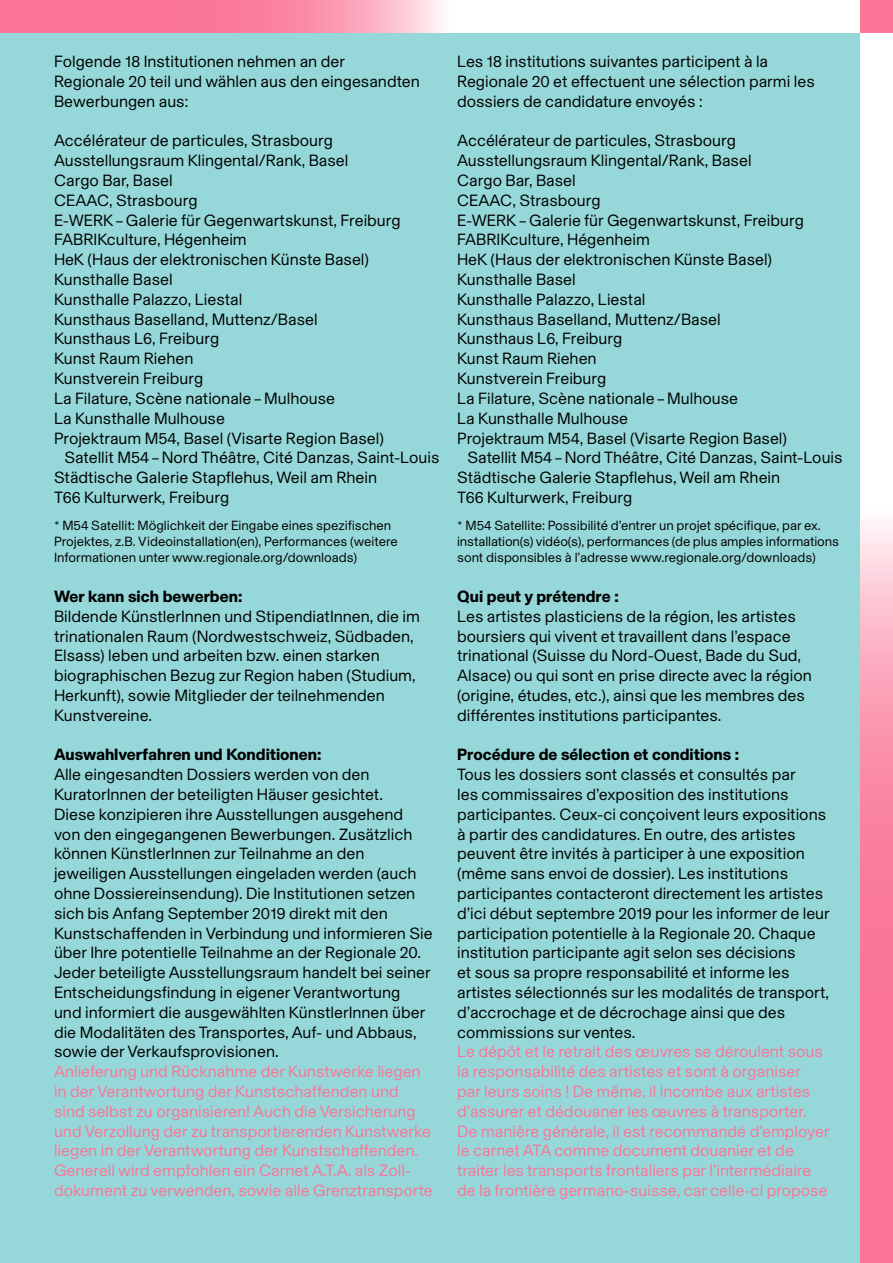
<style>
.page{position:relative;width:893px;height:1263px;background:#96d8d9}
.page>*{position:absolute;margin:0;border:0;box-sizing:border-box;transform-origin:0 0}
.t1{font:16.5px/19.8px "Basel";color:#000}
.t2{font:16.5px/19.8px "Basel";color:#fa7598}
.t3{font:700 16.5px "Basel";color:#000}
.t4{font:13.5px/16.2px "Basel";color:#000}
</style>
<div class="page">
<svg style="left:0;top:0;width:861px;height:32px"></svg>
<svg style="left:861px;top:32px;width:32px;height:1231px"></svg>
<div style="left:861px;top:0;width:32px;height:32px;background:#fa7598"></div>
<p class="t1" style="left:54px;top:50px;width:367px">Folgende 18 Institutionen nehmen an der<br>Regionale 20 teil und wählen aus den eingesandten<br>Bewerbungen aus:</p>
<p class="t1" style="left:54px;top:130px;width:348px">Accélérateur de particules, Strasbourg<br>Ausstellungsraum Klingental/Rank, Basel<br>Cargo Bar, Basel<br>CEAAC, Strasbourg<br>E-WERK – Galerie für Gegenwartskunst, Freiburg<br>FABRIKculture, Hégenheim<br>HeK (Haus der elektronischen Künste Basel)<br>Kunsthalle Basel<br>Kunsthalle Palazzo, Liestal<br>Kunsthaus Baselland, Muttenz/Basel<br>Kunsthaus L6, Freiburg<br>Kunst Raum Riehen<br>Kunstverein Freiburg<br>La Filature, Scène nationale – Mulhouse<br>La Kunsthalle Mulhouse<br>Projektraum M54, Basel (Visarte Region Basel)</p>
<p class="t1" style="left:54px;top:446px;width:387px;text-indent:10px">Satellit M54 – Nord Théâtre, Cité Danzas, Saint-Louis<br>Städtische Galerie Stapflehus, Weil am Rhein<br>T66 Kulturwerk, Freiburg</p>
<p class="t4" style="left:54px;top:516px;width:345px">* M54 Satellit: Möglichkeit der Eingabe eines spezifischen<br>Projektes, z.B. Videoinstallation(en), Performances (weitere<br>Informationen unter www.regionale.org/downloads)</p>
<p class="t3" style="left:54px;top:584px;width:190px">Wer kann sich bewerben:</p>
<p class="t1" style="left:54px;top:605px;width:368px">Bildende KünstlerInnen und StipendiatInnen, die im trinationalen Raum (Nordwestschweiz, Südbaden, Elsass) leben und arbeiten bzw. einen starken biographischen Bezug zur Region haben (Studium, Herkunft), sowie Mitglieder der teilnehmenden Kunstvereine.</p>
<p class="t3" style="left:54px;top:742px;width:269px">Auswahlverfahren und Konditionen:</p>
<p class="t1" style="left:54px;top:763px;width:380px">Alle eingesandten Dossiers werden von den KuratorInnen der beteiligten Häuser gesichtet.<br>Diese konzipieren ihre Ausstellungen ausgehend von den eingegangenen Bewerbungen. Zusätzlich können KünstlerInnen zur Teilnahme an den jeweiligen Ausstellungen eingeladen werden (auch ohne Dossiereinsendung). Die Institutionen setzen sich bis Anfang September 2019 direkt mit den Kunstschaffenden in Verbindung und informieren Sie über Ihre potentielle Teilnahme an der Regionale 20.<br>Jeder beteiligte Ausstellungsraum handelt bei seiner Entscheidungsfindung in eigener Verantwortung<br>und informiert die ausgewählten KünstlerInnen über die Modalitäten des Transportes, Auf- und Abbaus, sowie der Verkaufsprovisionen.</p>
<p class="t2" style="left:54px;top:1060px;width:380px">Anlieferung und Rücknahme der Kunstwerke liegen in der Verantwortung der Kunstschaffenden und sind selbst zu organisieren! Auch die Versicherung und Verzollung der zu transportierenden Kunstwerke liegen in der Verantwortung der Kunstschaffenden.<br>Generell wird empfohlen ein Carnet A.T.A. als Zoll&shy;dokument zu verwenden, sowie alle Grenztransporte</p>
<p class="t1" style="left:457px;top:50px;width:359px">Les 18 institutions suivantes participent à la<br>Regionale 20 et effectuent une sélection parmi les dossiers de candidature envoyés :</p>
<p class="t1" style="left:457px;top:130px;width:348px">Accélérateur de particules, Strasbourg<br>Ausstellungsraum Klingental/Rank, Basel<br>Cargo Bar, Basel<br>CEAAC, Strasbourg<br>E-WERK – Galerie für Gegenwartskunst, Freiburg<br>FABRIKculture, Hégenheim<br>HeK (Haus der elektronischen Künste Basel)<br>Kunsthalle Basel<br>Kunsthalle Palazzo, Liestal<br>Kunsthaus Baselland, Muttenz/Basel<br>Kunsthaus L6, Freiburg<br>Kunst Raum Riehen<br>Kunstverein Freiburg<br>La Filature, Scène nationale – Mulhouse<br>La Kunsthalle Mulhouse<br>Projektraum M54, Basel (Visarte Region Basel)</p>
<p class="t1" style="left:457px;top:446px;width:387px;text-indent:10px">Satellit M54 – Nord Théâtre, Cité Danzas, Saint-Louis<br>Städtische Galerie Stapflehus, Weil am Rhein<br>T66 Kulturwerk, Freiburg</p>
<p class="t4" style="left:457px;top:516px;width:383px">* M54 Satellite: Possibilité d’entrer un projet spécifique, par ex. installation(s) vidéo(s), performances (de plus amples informations sont disponsibles à l’adresse www.regionale.org/downloads)</p>
<p class="t3" style="left:457px;top:584px;width:163px">Qui peut y prétendre :</p>
<p class="t1" style="left:457px;top:605px;width:356px">Les artistes plasticiens de la région, les artistes boursiers qui vivent et travaillent dans l’espace trinational (Suisse du Nord-Ouest, Bade du Sud, Alsace) ou qui sont en prise directe avec la région (origine, études, etc.), ainsi que les membres des différentes institutions participantes.</p>
<p class="t3" style="left:457px;top:742px;width:284px">Procédure de sélection et conditions :</p>
<p class="t1" style="left:457px;top:763px;width:374px">Tous les dossiers sont classés et consultés par<br>les commissaires d’exposition des institutions participantes. Ceux-ci conçoivent leurs expositions à partir des candidatures. En outre, des artistes peuvent être invités à participer à une exposition (même sans envoi de dossier). Les institutions participantes contacteront directement les artistes d’ici début septembre 2019 pour les informer de leur participation potentielle à la Regionale 20. Chaque institution participante agit selon ses décisions<br>et sous sa propre responsabilité et informe les artistes sélectionnés sur les modalités de transport, d’accrochage et de décrochage ainsi que des commissions sur ventes.</p>
<p class="t2" style="left:457px;top:1040px;width:374px">Le dépôt et le retrait des œuvres se déroulent sous la responsabilité des artistes et sont à organiser<br>par leurs soins ! De même, il incombe aux artistes d’assurer et dédouaner les œuvres à transporter.<br>De manière générale, il est recommandé d’employer le carnet ATA comme document douanier et de traiter les transports frontaliers par l’intermédiaire de la frontière germano-suisse, car celle-ci propose</p>
</div>
